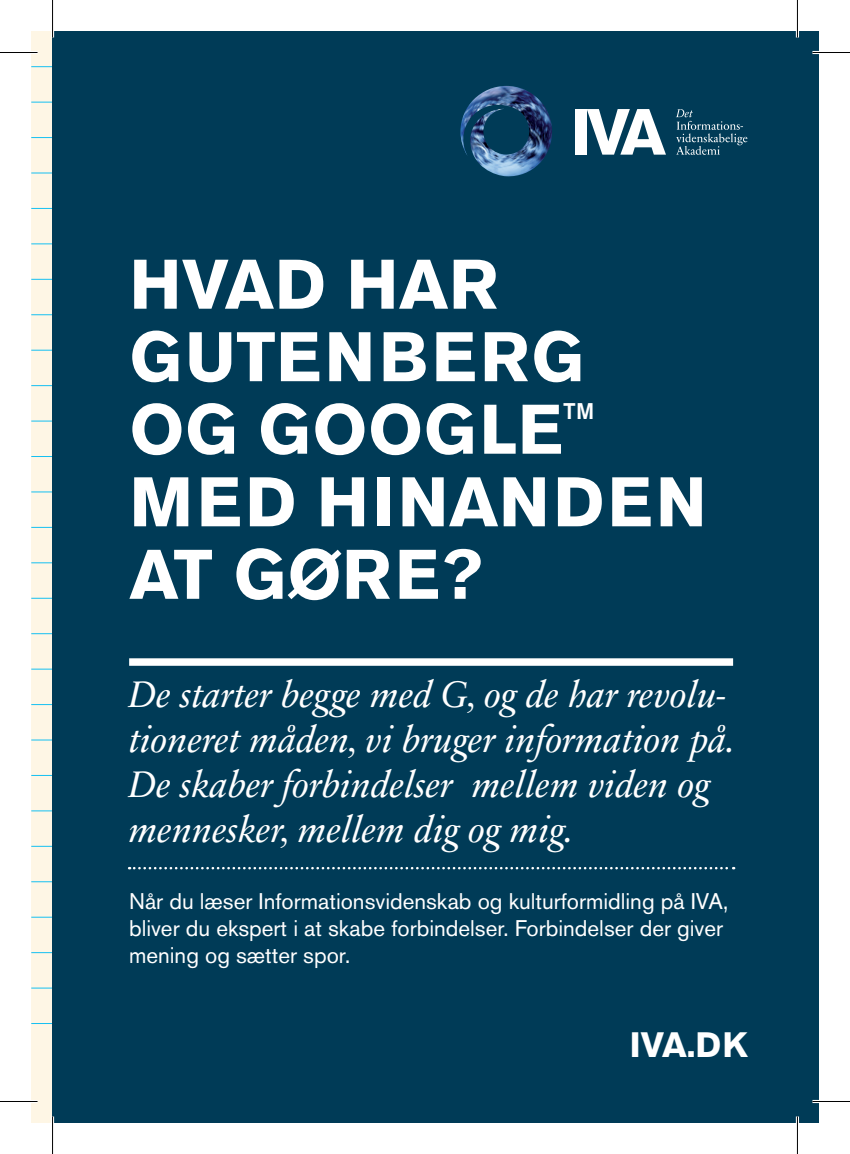
<style>
.page{position:relative;width:850px;height:1154px;background:#fff}
.page>*{position:absolute;margin:0;border:0;box-sizing:border-box;transform-origin:0 0}
.t1{font:700 69.25px/72.5px "Akzidenz Grotesk Pro";letter-spacing:.01em;color:#fff}
.t2{font:700 69.25px/72.5px "Akzidenz Grotesk Pro";letter-spacing:.05em;color:#fff}
.t3{font:italic 37.5px/45px "Sabon Next LT Pro";color:#fff}
.t4{font:700 35px "Akzidenz Grotesk Pro";color:#fff}
.t5{font:22.5px/27px "Akzidenz Grotesk Pro";color:#fff}
.t6{font:500 22.5px "Akzidenz Grotesk Pro";color:#fff}
</style>
<div class="page">
<div style="left:31px;top:31px;width:780px;height:1091px;background:#fef6e5"></div>
<hr style="left:31px;top:66px;width:780px;height:1px;background:#15c0f2">
<hr style="left:31px;top:102px;width:780px;height:1px;background:#15c0f2">
<hr style="left:31px;top:137px;width:780px;height:1px;background:#15c0f2">
<hr style="left:31px;top:173px;width:780px;height:1px;background:#15c0f2">
<hr style="left:31px;top:208px;width:780px;height:1px;background:#15c0f2">
<hr style="left:31px;top:243px;width:780px;height:1px;background:#15c0f2">
<hr style="left:31px;top:279px;width:780px;height:1px;background:#15c0f2">
<hr style="left:31px;top:314px;width:780px;height:1px;background:#15c0f2">
<hr style="left:31px;top:350px;width:780px;height:1px;background:#15c0f2">
<hr style="left:31px;top:385px;width:780px;height:1px;background:#15c0f2">
<hr style="left:31px;top:421px;width:780px;height:1px;background:#15c0f2">
<hr style="left:31px;top:456px;width:780px;height:1px;background:#15c0f2">
<hr style="left:31px;top:491px;width:780px;height:1px;background:#15c0f2">
<hr style="left:31px;top:527px;width:780px;height:1px;background:#15c0f2">
<hr style="left:31px;top:562px;width:780px;height:1px;background:#15c0f2">
<hr style="left:31px;top:598px;width:780px;height:1px;background:#15c0f2">
<hr style="left:31px;top:633px;width:780px;height:1px;background:#15c0f2">
<hr style="left:31px;top:669px;width:780px;height:1px;background:#15c0f2">
<hr style="left:31px;top:704px;width:780px;height:1px;background:#15c0f2">
<hr style="left:31px;top:739px;width:780px;height:1px;background:#15c0f2">
<hr style="left:31px;top:775px;width:780px;height:1px;background:#15c0f2">
<hr style="left:31px;top:810px;width:780px;height:1px;background:#15c0f2">
<hr style="left:31px;top:846px;width:780px;height:1px;background:#15c0f2">
<hr style="left:31px;top:881px;width:780px;height:1px;background:#15c0f2">
<hr style="left:31px;top:917px;width:780px;height:1px;background:#15c0f2">
<hr style="left:31px;top:952px;width:780px;height:1px;background:#15c0f2">
<hr style="left:31px;top:988px;width:780px;height:1px;background:#15c0f2">
<hr style="left:31px;top:1023px;width:780px;height:1px;background:#15c0f2">
<div style="left:52px;top:31px;width:766px;height:1092px;background:#003b57"></div>
<div style="left:129px;top:658px;width:603px;height:8px;background:#fff"></div>
<svg style="left:129px;top:867px;width:604px;height:2px"></svg>
<img style="left:460px;top:86px;width:92px;height:91px">
<div style="left:575px;top:109px;width:11px;height:46px;background:#fff"></div>
<svg style="left:586px;top:109px;width:79px;height:46px"></svg>
<svg style="left:676px;top:109px;width:71px;height:46px"></svg>
<hr style="left:0;top:51px;width:38px;height:3px;background:#fff">
<hr style="left:812px;top:51px;width:37px;height:3px;background:#fff">
<hr style="left:0;top:1100px;width:38px;height:3px;background:#fff">
<hr style="left:812px;top:1100px;width:37px;height:3px;background:#fff">
<hr style="left:51px;top:0;width:3px;height:38px;background:#fff">
<hr style="left:51px;top:1116px;width:3px;height:38px;background:#fff">
<hr style="left:795px;top:0;width:3px;height:38px;background:#fff">
<hr style="left:795px;top:1116px;width:3px;height:38px;background:#fff">
<hr style="left:0;top:52px;width:38px;height:1px;background:#000">
<hr style="left:812px;top:52px;width:37px;height:1px;background:#000">
<hr style="left:0;top:1101px;width:38px;height:1px;background:#000">
<hr style="left:812px;top:1101px;width:37px;height:1px;background:#000">
<hr style="left:52px;top:0;width:1px;height:38px;background:#000">
<hr style="left:52px;top:1116px;width:1px;height:38px;background:#000">
<hr style="left:796px;top:0;width:1px;height:38px;background:#000">
<hr style="left:796px;top:1116px;width:1px;height:38px;background:#000">
<h1 class="t1" style="left:129px;top:247px;width:455px">HVAD HAR<br>GUTENBERG<br>OG GOOGLE</h1>
<p class="t6" style="left:563px;top:396px;width:33px">TM</p>
<h1 class="t2" style="left:129px;top:465px;width:578px">MED HINANDEN<br>AT GØRE?</h1>
<h2 class="t3" style="left:129px;top:671px;width:608px">De starter begge med G, og de har revolu&shy;tioneret måden, vi bruger information på.<br>De skaber forbindelser mellem viden og mennesker, mellem dig og mig.</h2>
<p class="t5" style="left:129px;top:887px;width:600px">Når du læser Informationsvidenskab og kulturformidling på IVA, bliver du ekspert i at skabe forbindelser. Forbindelser der giver mening og sætter spor.</p>
<h3 class="t4" style="left:629px;top:1022px;width:119px">IVA.DK</h3>
</div>
